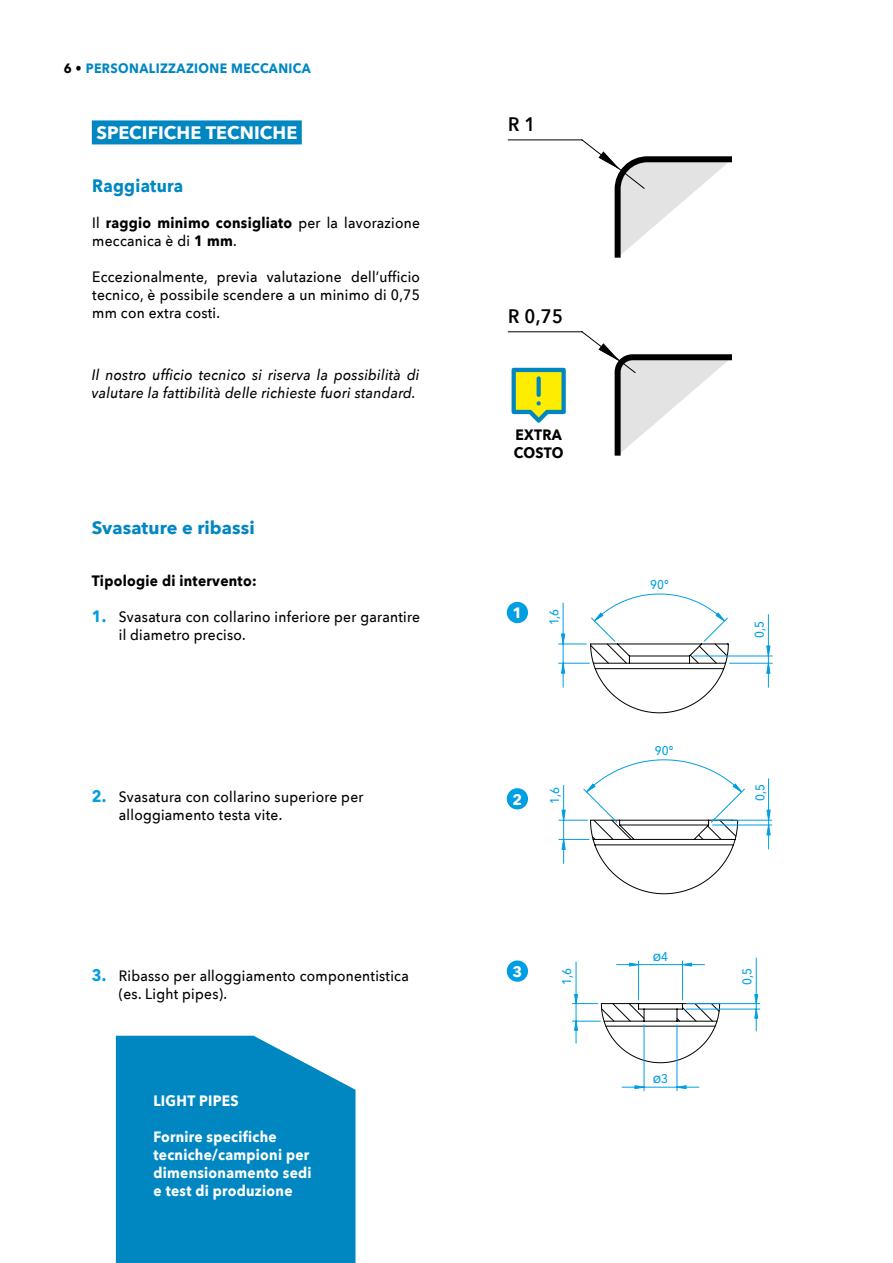
<style>
.page{position:relative;width:893px;height:1263px;background:#fff}
.page>*{position:absolute;margin:0;border:0;box-sizing:border-box;transform-origin:0 0}
.t1{font:600 19.5px "Avenir Next";color:#000;scale:.92 1}
.t2{font:700 18px "Avenir Next";letter-spacing:.005em;color:#fff}
.t3{font:700 18px "Avenir Next";letter-spacing:.005em;color:#0087c2}
.t4{font:700 18px "Avenir Next";letter-spacing:.005em;color:#0087c2;scale:.92 1}
.t5{font:500 15px/18px "Avenir Next";letter-spacing:.02em;color:#000;scale:.92 1}
.t6{font:italic 500 15px/18px "Avenir Next";letter-spacing:.02em;color:#000;scale:.92 1}
.t7{font:700 15px/18px "Avenir Next";letter-spacing:.02em;color:#fff;scale:.92 1}
.t8{font:700 15px/18px "Avenir Next";letter-spacing:.02em;color:#000;scale:.92 1}
.t9{font:700 15px "Avenir Next";letter-spacing:.02em;color:#fff}
.t10{font:700 13.5px "Avenir Next";letter-spacing:.03em;color:#0087c2;scale:.92 1}
.t11{font:500 13.5px "Avenir Next";color:#009fe3;scale:.92 1}
.t12{font:500 12.6px "Avenir Next";color:#009fe3;scale:.92 1}
.s1{color:#000}
.s2{font-weight:700}
.s3{font-weight:700;font-size:16.5px;color:#009fe3}
.s4{font-size:12.6px}
</style>
<div class="page">
<svg style="left:558px;top:593px;width:215px;height:121px"></svg>
<div style="left:507px;top:602px;width:21px;height:21px;background:#009fe3;border-radius:50%"></div>
<div style="left:507px;top:788px;width:21px;height:21px;background:#009fe3;border-radius:50%"></div>
<svg style="left:558px;top:759px;width:215px;height:135px"></svg>
<div style="left:507px;top:960px;width:21px;height:22px;background:#009fe3;border-radius:50%"></div>
<hr style="left:756px;top:958px;width:1px;height:45px;background:#009fe3">
<svg style="left:754px;top:994px;width:5px;height:37px"></svg>
<hr style="left:686px;top:1003px;width:74px;height:1px;background:#009fe3">
<hr style="left:686px;top:1009px;width:74px;height:1px;background:#009fe3">
<hr style="left:576px;top:962px;width:1px;height:41px;background:#009fe3">
<svg style="left:572px;top:994px;width:148px;height:69px"></svg>
<svg style="left:617px;top:962px;width:87px;height:5px"></svg>
<hr style="left:638px;top:961px;width:1px;height:39px;background:#009fe3">
<hr style="left:682px;top:961px;width:1px;height:39px;background:#009fe3">
<svg style="left:622px;top:1085px;width:77px;height:4px"></svg>
<hr style="left:677px;top:1025px;width:1px;height:66px;background:#009fe3">
<hr style="left:644px;top:1025px;width:1px;height:66px;background:#009fe3">
<div style="left:92px;top:120px;width:210px;height:24px;background:#0087c2"></div>
<svg style="left:507px;top:139px;width:225px;height:119px"></svg>
<svg style="left:507px;top:331px;width:225px;height:125px"></svg>
<div style="left:116px;top:1036px;width:239px;height:227px;background:#0087c2"></div>
<p class="t10" style="left:64px;top:57px;width:270px"><span class="s1">6 •</span> PERSONALIZZAZIONE MECCANICA</p>
<p class="t2" style="left:96px;top:117px;width:202px">SPECIFICHE TECNICHE</p>
<p class="t4" style="left:92px;top:170px;width:100px">Raggiatura</p>
<p class="t5" style="left:92px;top:213px;width:358px">Il <span class="s2">raggio minimo consigliato</span> per la lavorazione meccanica è di <span class="s2">1 mm</span>.</p>
<p class="t5" style="left:92px;top:267px;width:358px;text-align:justify">Eccezionalmente, previa valutazione dell’ufficio tecnico, è possibile scendere a un minimo di 0,75 mm con extra costi.</p>
<p class="t6" style="left:92px;top:365px;width:358px">Il nostro ufficio tecnico si riserva la possibilità di valutare la fattibilità delle richieste fuori standard.</p>
<p class="t3" style="left:92px;top:512px;width:164px">Svasature e ribassi</p>
<p class="t8" style="left:92px;top:572px;width:181px">Tipologie di intervento:</p>
<p class="t5" style="left:119px;top:607px;width:329px;text-indent:-27px"><span class="s3">1.</span> Svasatura con collarino inferiore per garantire il diametro preciso.</p>
<p class="t5" style="left:119px;top:787px;width:267px;text-indent:-27px"><span class="s3">2.</span> Svasatura con collarino superiore per alloggiamento testa vite.</p>
<p class="t5" style="left:119px;top:966px;width:317px;text-indent:-27px"><span class="s3">3.</span> Ribasso per alloggiamento componentistica (es. Light pipes).</p>
<p class="t7" style="left:153px;top:1092px;width:94px">LIGHT PIPES</p>
<p class="t7" style="left:153px;top:1128px;width:173px">Fornire specifiche tecniche/campioni per dimensionamento sedi e test di produzione</p>
<h1 class="t1" style="left:508px;top:108px;width:31px">R 1</h1>
<h1 class="t1" style="left:508px;top:300px;width:61px">R 0,75</h1>
<p class="t8" style="left:514px;top:425px;width:55px">EXTRA<br>COSTO</p>
<p class="t9" style="left:513px;top:600px;width:11px">1</p>
<p class="t12" style="left:543px;top:625px;width:20px;rotate:-90deg">1,6</p>
<p class="t9" style="left:513px;top:786px;width:11px">2</p>
<p class="t12" style="left:544px;top:804px;width:20px;rotate:-90deg">1,6</p>
<p class="t9" style="left:513px;top:959px;width:11px">3</p>
<p class="t12" style="left:556px;top:985px;width:20px;rotate:-90deg">1,6</p>
<p class="t12" style="left:650px;top:574px;width:22px">90°</p>
<p class="t12" style="left:655px;top:740px;width:22px">90°</p>
<p class="t11" style="left:653px;top:945px;width:18px">Ø<span class="s4">4</span></p>
<p class="t11" style="left:653px;top:1067px;width:18px">Ø<span class="s4">3</span></p>
<p class="t12" style="left:749px;top:638px;width:20px;rotate:-90deg">0,5</p>
<p class="t12" style="left:749px;top:801px;width:20px;rotate:-90deg">0,5</p>
<p class="t12" style="left:736px;top:985px;width:20px;rotate:-90deg">0,5</p>
</div>
